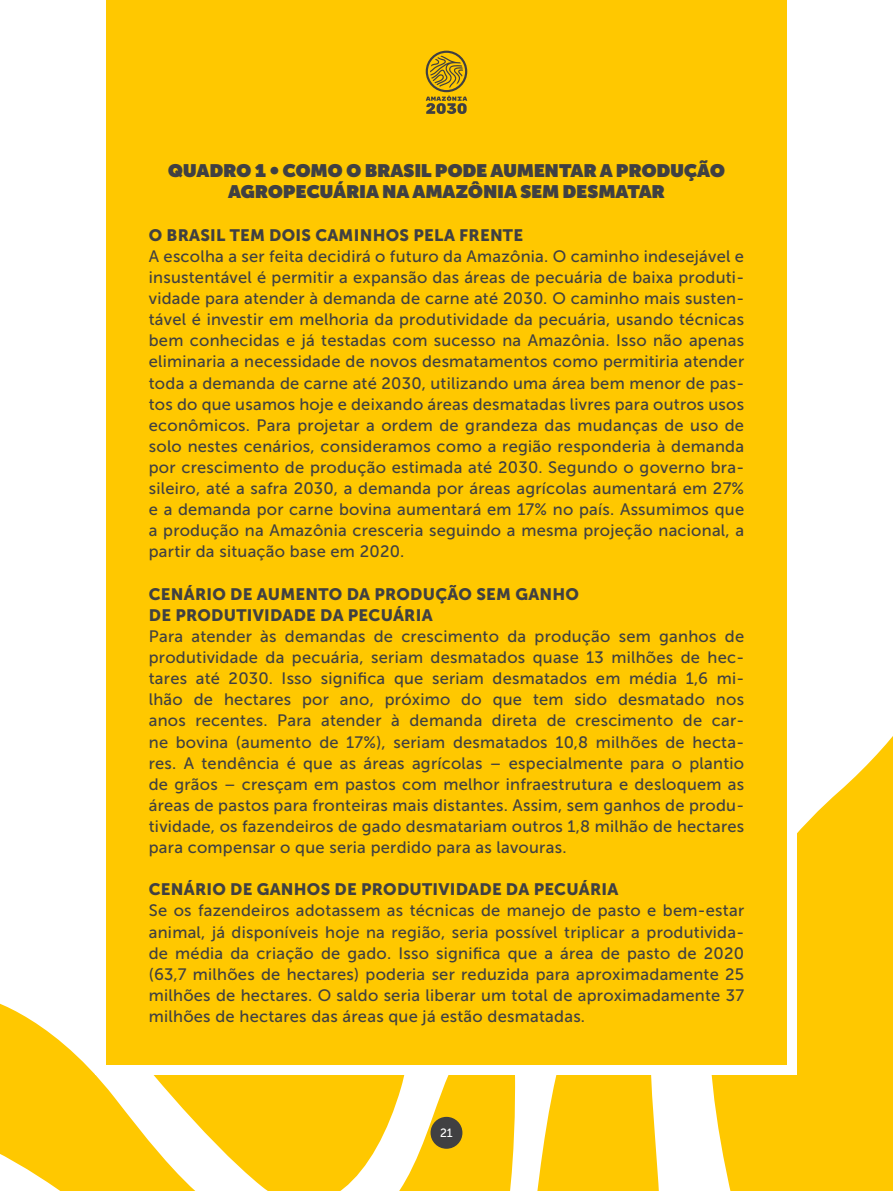
<style>
.page{position:relative;width:893px;height:1191px;background:#fff}
.page>*{position:absolute;margin:0;border:0;box-sizing:border-box;transform-origin:0 0}
.t1{font:900 18px "Museo Sans Display";letter-spacing:.015em;color:#404042}
.t2{font:16.5px/21.1px "Museo Sans 500";letter-spacing:.015em;color:#404042;text-align:justify}
.t3{font:16.5px "Museo Sans 900";letter-spacing:.015em;color:#404042}
.t4{font:12px "Museo Sans 500";color:#fff}
</style>
<div class="page">
<svg style="left:711px;top:736px;width:182px;height:455px;background:#ffcd1a"></svg>
<svg style="left:537px;top:1075px;width:122px;height:116px;background:#ffcd1b"></svg>
<svg style="left:0;top:1003px;width:516px;height:188px;fill:#ffc800"></svg>
<svg style="left:127px;top:1075px;width:300px;height:116px;fill:#ffc800"></svg>
<div style="left:96px;top:124px;width:701px;height:951px;background:#fff"></div>
<div style="left:106px;top:0;width:681px;height:1064px;background:#ffc800"></div>
<svg style="left:426px;top:51px;width:41px;height:63px"></svg>
<div style="left:431px;top:1117px;width:31px;height:31px;background:#404042;border-radius:50%"></div>
<div style="left:431px;top:1116px;width:31px;height:32px;border:2px solid #404042;border-radius:50%"></div>
<p class="t1" style="left:168px;top:160px;width:558px">QUADRO 1 • COMO O BRASIL PODE AUMENTAR A PRODUÇÃO</p>
<p class="t1" style="left:228px;top:181px;width:438px">AGROPECUÁRIA NA AMAZÔNIA SEM DESMATAR</p>
<p class="t3" style="left:149px;top:225px;width:376px">O BRASIL TEM DOIS CAMINHOS PELA FRENTE</p>
<p class="t2" style="left:149px;top:246px;width:597px">A escolha a ser feita decidirá o futuro da Amazônia. O caminho indesejável e insustentável é permitir a expansão das áreas de pecuária de baixa produti&shy;vidade para atender à demanda de carne até 2030. O caminho mais susten&shy;tável é investir em melhoria da produtividade da pecuária, usando técnicas bem conhecidas e já testadas com sucesso na Amazônia. Isso não apenas eliminaria a necessidade de novos desmatamentos como permitiria atender toda a demanda de carne até 2030, utilizando uma área bem menor de pas&shy;tos do que usamos hoje e deixando áreas desmatadas livres para outros usos econômicos. Para projetar a ordem de grandeza das mudanças de uso de solo nestes cenários, consideramos como a região responderia à demanda por crescimento de produção estimada até 2030. Segundo o governo bra&shy;sileiro, até a safra 2030, a demanda por áreas agrícolas aumentará em 27% e a demanda por carne bovina aumentará em 17% no país. Assumimos que a produção na Amazônia cresceria seguindo a mesma projeção nacional, a partir da situação base em 2020.</p>
<p class="t3" style="left:149px;top:584px;width:432px">CENÁRIO DE AUMENTO DA PRODUÇÃO SEM GANHO</p>
<p class="t3" style="left:149px;top:605px;width:285px">DE PRODUTIVIDADE DA PECUÁRIA</p>
<p class="t2" style="left:149px;top:626px;width:597px">Para atender às demandas de crescimento da produção sem ganhos de produtividade da pecuária, seriam desmatados quase 13 milhões de hec&shy;tares até 2030. Isso significa que seriam desmatados em média 1,6 mi&shy;lhão de hectares por ano, próximo do que tem sido desmatado nos anos recentes. Para atender à demanda direta de crescimento de car&shy;ne bovina (aumento de 17%), seriam desmatados 10,8 milhões de hecta&shy;res. A tendência é que as áreas agrícolas – especialmente para o plantio de grãos – cresçam em pastos com melhor infraestrutura e desloquem as áreas de pastos para fronteiras mais distantes. Assim, sem ganhos de produ&shy;tividade, os fazendeiros de gado desmatariam outros 1,8 milhão de hectares para compensar o que seria perdido para as lavouras.</p>
<p class="t3" style="left:149px;top:880px;width:471px">CENÁRIO DE GANHOS DE PRODUTIVIDADE DA PECUÁRIA</p>
<p class="t2" style="left:149px;top:900px;width:597px">Se os fazendeiros adotassem as técnicas de manejo de pasto e bem-estar animal, já disponíveis hoje na região, seria possível triplicar a produtivida&shy;de média da criação de gado. Isso significa que a área de pasto de 2020 (63,7 milhões de hectares) poderia ser reduzida para aproximadamente 25 milhões de hectares. O saldo seria liberar um total de aproximadamente 37 milhões de hectares das áreas que já estão desmatadas.</p>
<p class="t4" style="left:440px;top:1126px;width:14px">21</p>
</div>
